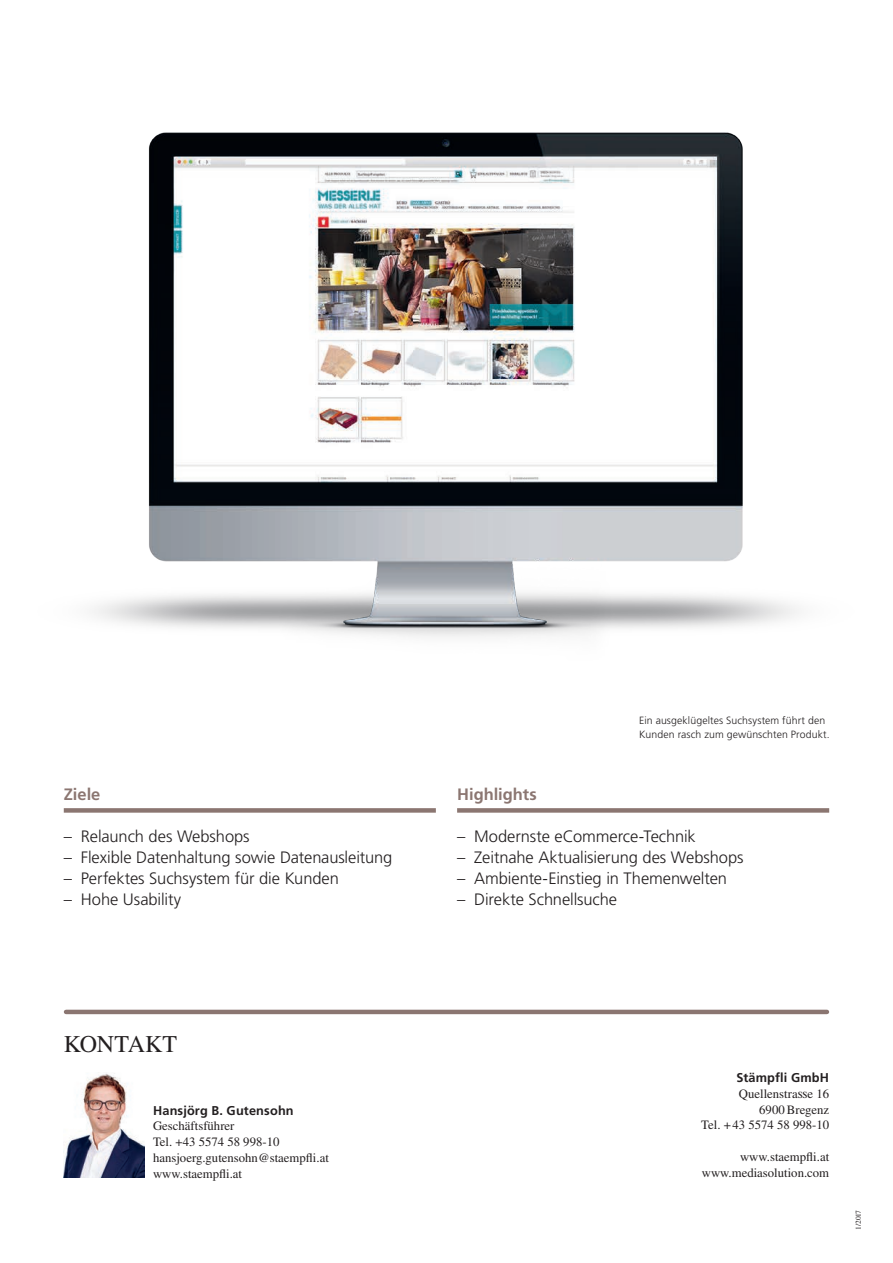
<style>
.page{position:relative;width:893px;height:1263px;background:#fff}
.page>*{position:absolute;margin:0;border:0;box-sizing:border-box;transform-origin:0 0}
.t1{font:24px "Times LT Std";letter-spacing:-.01em;color:#231f20}
.t2{font:300 16.5px "Frutiger LT Std";letter-spacing:-.005em;color:#231f20}
.t3{font:700 16.5px "Frutiger LT Std";color:#8b7671}
.t4{font:12.75px/15.8px "Times LT Std";color:#231f20;text-align:right}
.t5{font:700 12.75px "Frutiger LT Std";letter-spacing:.01em;color:#231f20}
.t6{font:300 10.5px/14.2px "Frutiger LT Std";letter-spacing:.01em;color:#231f20}
.t7{font:7.5px "Times LT Std";color:#231f20}
</style>
<div class="page">
<hr style="left:66px;top:1010px;width:761px;height:4px;background:#8b7671">
<img style="left:64px;top:1073px;width:81px;height:104px">
<img style="left:92px;top:132px;width:707px;height:505px">
<div style="left:64px;top:808px;width:372px;height:5px;background:#8b7671"></div>
<div style="left:457px;top:808px;width:372px;height:5px;background:#8b7671"></div>
<p class="t3" style="left:64px;top:784px;width:38px">Ziele</p>
<p class="t2" style="left:64px;top:827px;width:187px">– Relaunch des Webshops</p>
<p class="t2" style="left:64px;top:848px;width:330px">– Flexible Datenhaltung sowie Datenausleitung</p>
<p class="t2" style="left:64px;top:869px;width:277px">– Perfektes Suchsystem für die Kunden</p>
<p class="t2" style="left:64px;top:890px;width:119px">– Hohe Usability</p>
<h1 class="t1" style="left:64px;top:1030px;width:115px">KONTAKT</h1>
<p class="t5" style="left:153px;top:1103px;width:142px">Hansjörg B. Gutensohn</p>
<p class="t4" style="left:153px;top:1118px;width:177px;text-align:left">Geschäftsführer<br>Tel. +43 5574 58 998-10 hansjoerg.gutensohn@staempfli.at www.staempfli.at</p>
<p class="t6" style="left:639px;top:713px;width:192px">Ein ausgeklügeltes Suchsystem führt den<br>Kunden rasch zum gewünschten Produkt.</p>
<p class="t3" style="left:457px;top:784px;width:81px">Highlights</p>
<p class="t2" style="left:457px;top:827px;width:240px">– Modernste eCommerce-Technik</p>
<p class="t2" style="left:457px;top:848px;width:288px">– Zeitnahe Aktualisierung des Webshops</p>
<p class="t2" style="left:457px;top:869px;width:271px">– Ambiente-Einstieg in Themenwelten</p>
<p class="t2" style="left:457px;top:890px;width:161px">– Direkte Schnellsuche</p>
<p class="t5" style="left:736px;top:1070px;width:94px">Stämpfli GmbH</p>
<p class="t4" style="left:701px;top:1086px;width:129px">Quellenstrasse 16<br>6900 Bregenz<br>Tel. + 43 5574 58 998-10</p>
<p class="t4" style="left:702px;top:1149px;width:129px">www.staempfli.at www.mediasolution.com</p>
<p class="t7" style="left:854px;top:1230px;width:21px;rotate:-90deg">1/2017</p>
</div>
